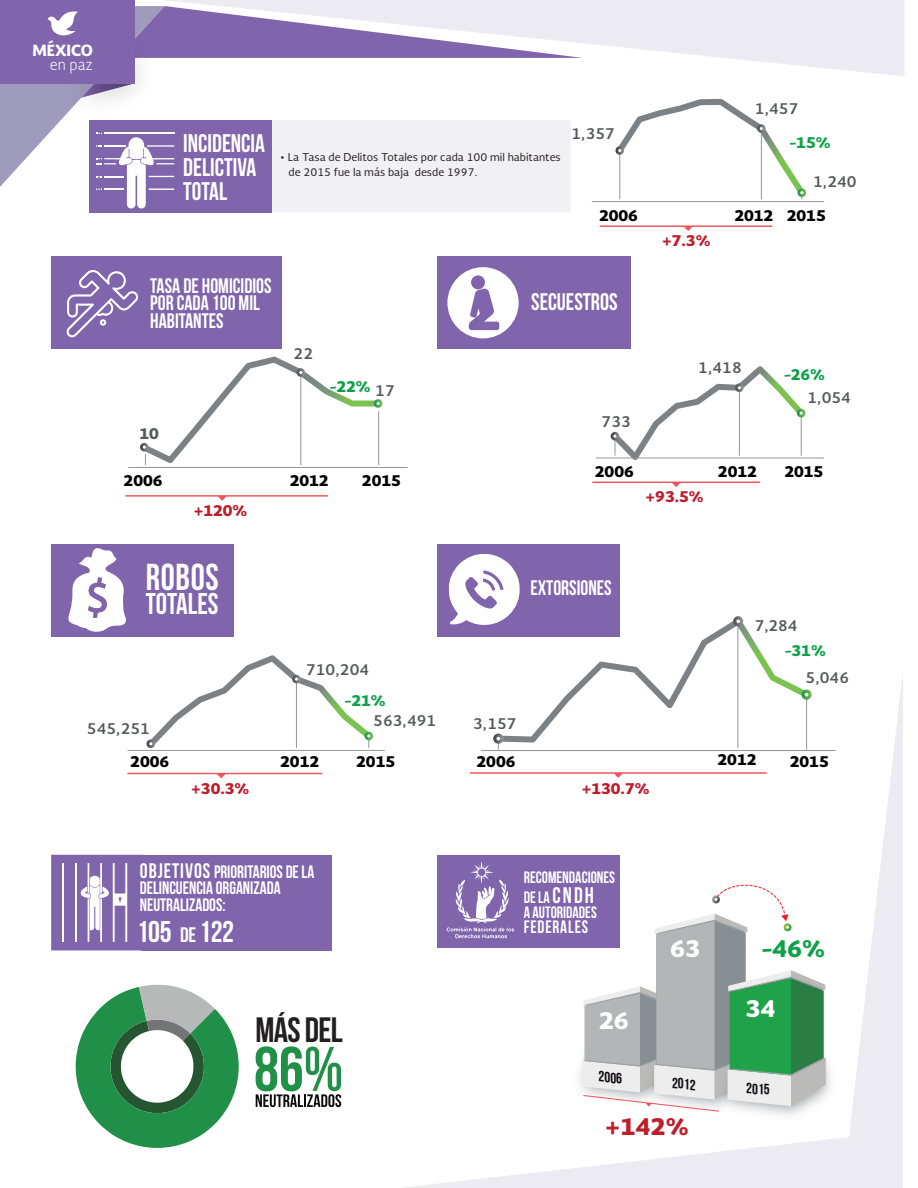
<style>
.page{position:relative;width:918px;height:1188px;background:#fff}
.page>*{position:absolute;margin:0;border:0;box-sizing:border-box;transform-origin:0 0}
.t1{font:700 62.85px "Bebas Neue";color:#208f47}
.t2{font:700 37.5px "Bebas Neue";letter-spacing:.02em;color:#fff;scale:.95 1}
.t3{font:35.25px "Bebas Neue";letter-spacing:-.02em;color:#231f20}
.t4{font:700 30px "Bebas Neue";letter-spacing:-.005em;color:#fff}
.t5{font:700 30px "Bebas Neue";letter-spacing:-.005em;color:#fff;scale:.95 1}
.t6{font:700 25.5px/24px "Bebas Neue";color:#fff;scale:.95 1}
.t7{font:700 24px "Bebas Neue";color:#fff;scale:.95 1}
.t8{font:900 23.25px "Soberana Sans";color:#fff}
.t9{font:900 23.25px "Soberana Sans";color:#be1d2c}
.t10{font:900 23.25px "Soberana Sans";color:#0fa14a}
.t11{font:700 21px/17.2px "Bebas Neue";color:#fff;scale:.95 1}
.t12{font:700 18px/16.5px "Bebas Neue";color:#fff;scale:.95 1}
.t13{font:700 18px "Bebas Neue";letter-spacing:.05em;color:#fff;scale:.95 1}
.t14{font:700 16.5px/19.5px "Bebas Neue";color:#fff;scale:.95 1}
.t15{font:900 15.15px "Soberana Sans";color:#fff;scale:.96 1}
.t16{font:300 15.15px "Soberana Sans";color:#fff;scale:.96 1}
.t17{font:700 15px "Soberana Sans";color:#57595e}
.t18{font:900 15px "Soberana Sans";color:#000}
.t19{font:900 15px "Soberana Sans";color:#be1d2c}
.t20{font:900 15px "Soberana Sans";color:#0fa14a}
.t21{font:900 15px "Soberana Sans";color:#57595e}
.t22{font:700 14.85px "Bebas Neue";color:#0c090d}
.t23{font:10.65px/14.9px "Soberana Sans";color:#231f20}
.s1{font-size:21px}
.s2{font-size:22.5px}
</style>
<div class="page">
<div style="left:0;top:0;width:135px;height:83px;background:#8064ac"></div>
<svg style="left:404px;top:675px;width:499px;height:513px"></svg>
<hr style="left:596px;top:458px;width:228px;height:1px;background:#939598">
<svg style="left:610px;top:366px;width:195px;height:94px"></svg>
<svg style="left:592px;top:482px;width:168px;height:5px"></svg>
<hr style="left:481px;top:750px;width:354px;height:1px;background:#939598">
<svg style="left:470px;top:772px;width:297px;height:6px"></svg>
<hr style="left:592px;top:201px;width:232px;height:1px;background:#939598">
<svg style="left:615px;top:98px;width:192px;height:101px"></svg>
<svg style="left:600px;top:225px;width:172px;height:6px"></svg>
<img style="left:531px;top:998px;width:72px;height:151px">
<img style="left:603px;top:1112px;width:73px;height:44px">
<img style="left:676px;top:1008px;width:202px;height:155px">
<svg style="left:583px;top:878px;width:243px;height:234px"></svg>
<svg style="left:76px;top:985px;width:163px;height:163px"></svg>
<svg style="left:256px;top:1094px;width:85px;height:13px"></svg>
<div style="left:89px;top:120px;width:93px;height:93px;background:#8064ac"></div>
<div style="left:270px;top:120px;width:301px;height:92px;background:#f0f0f5"></div>
<div style="left:179px;top:120px;width:93px;height:93px;background:#8064ac"></div>
<svg style="left:0;top:6px;width:175px;height:203px"></svg>
<div style="left:51px;top:256px;width:93px;height:93px;background:#8064ac"></div>
<div style="left:142px;top:256px;width:140px;height:93px;background:#8064ac"></div>
<svg style="left:147px;top:655px;width:227px;height:93px"></svg>
<hr style="left:127px;top:750px;width:258px;height:1px;background:#939598">
<div style="left:51px;top:544px;width:93px;height:93px;background:#8064ac"></div>
<div style="left:142px;top:544px;width:92px;height:93px;background:#8064ac"></div>
<svg style="left:68px;top:548px;width:58px;height:84px"></svg>
<svg style="left:127px;top:773px;width:195px;height:5px"></svg>
<div style="left:437px;top:544px;width:92px;height:93px;background:#8064ac"></div>
<div style="left:527px;top:544px;width:93px;height:93px;background:#8064ac"></div>
<svg style="left:449px;top:554px;width:363px;height:196px"></svg>
<div style="left:437px;top:855px;width:92px;height:93px;background:#8064ac"></div>
<div style="left:527px;top:855px;width:93px;height:93px;background:#8064ac"></div>
<svg style="left:447px;top:862px;width:67px;height:76px"></svg>
<div style="left:142px;top:855px;width:190px;height:95px;background:#8064ac"></div>
<svg style="left:51px;top:855px;width:91px;height:95px;background:#9781bb"></svg>
<div style="left:437px;top:256px;width:92px;height:93px;background:#8064ac"></div>
<div style="left:527px;top:256px;width:104px;height:93px;background:#8064ac"></div>
<svg style="left:447px;top:267px;width:72px;height:71px"></svg>
<svg style="left:66px;top:270px;width:72px;height:67px"></svg>
<hr style="left:128px;top:467px;width:280px;height:1px;background:#939598">
<svg style="left:140px;top:357px;width:242px;height:108px"></svg>
<svg style="left:125px;top:495px;width:203px;height:6px"></svg>
<svg style="left:147px;top:0;width:758px;height:76px;fill:#ebebf1"></svg>
<h3 class="t15" style="left:32px;top:40px;width:65px">MÉXICO</h3>
<h3 class="t16" style="left:50px;top:55px;width:46px">en paz</h3>
<h3 class="t6" style="left:183px;top:131px;width:88px">INCIDENCIA<br>DELICTIVA<br>TOTAL</h3>
<p class="t23" style="left:289px;top:150px;width:274px;text-indent:-8px">• La Tasa de Delitos Totales por cada 100 mil habitantes de 2015 fue la más baja desde 1997.</p>
<h3 class="t17" style="left:571px;top:124px;width:45px">1,357</h3>
<h3 class="t17" style="left:755px;top:98px;width:45px">1,457</h3>
<h3 class="t20" style="left:790px;top:132px;width:42px">-15%</h3>
<h3 class="t17" style="left:813px;top:171px;width:45px">1,240</h3>
<h3 class="t18" style="left:599px;top:204px;width:40px">2006</h3>
<h3 class="t18" style="left:734px;top:204px;width:93px">2012 2015</h3>
<h3 class="t19" style="left:662px;top:230px;width:50px">+7.3%</h3>
<h3 class="t11" style="left:150px;top:277px;width:129px">TASA DE HOMICIDIOS<br>POR CADA 100 MIL<br>HABITANTES</h3>
<h3 class="t17" style="left:294px;top:343px;width:21px">22</h3>
<h3 class="t20" style="left:330px;top:375px;width:42px">-22%</h3>
<h3 class="t17" style="left:375px;top:380px;width:21px">17</h3>
<h3 class="t7" style="left:531px;top:288px;width:92px">SECUESTROS</h3>
<h3 class="t17" style="left:698px;top:357px;width:45px">1,418</h3>
<h3 class="t20" style="left:784px;top:364px;width:42px">-26%</h3>
<h3 class="t17" style="left:807px;top:387px;width:45px">1,054</h3>
<h3 class="t21" style="left:139px;top:423px;width:21px">10</h3>
<h3 class="t18" style="left:124px;top:470px;width:40px">2006</h3>
<h3 class="t18" style="left:290px;top:470px;width:40px">2012</h3>
<h3 class="t18" style="left:362px;top:470px;width:40px">2015</h3>
<h3 class="t19" style="left:194px;top:500px;width:55px">+120%</h3>
<h2 class="t2" style="left:146px;top:556px;width:78px">ROBOS</h2>
<h3 class="t5" style="left:146px;top:587px;width:78px">TOTALES</h3>
<h3 class="t17" style="left:306px;top:659px;width:65px">710,204</h3>
<h3 class="t20" style="left:345px;top:689px;width:42px">-21%</h3>
<h3 class="t17" style="left:602px;top:412px;width:31px">733</h3>
<h3 class="t18" style="left:595px;top:461px;width:40px">2006</h3>
<h3 class="t18" style="left:718px;top:461px;width:40px">2012</h3>
<h3 class="t18" style="left:784px;top:461px;width:40px">2015</h3>
<h3 class="t19" style="left:646px;top:486px;width:60px">+93.5%</h3>
<h3 class="t11" style="left:530px;top:579px;width:87px">EXTORSIONES</h3>
<h3 class="t17" style="left:755px;top:615px;width:44px">7,284</h3>
<h3 class="t20" style="left:785px;top:640px;width:42px">-31%</h3>
<h3 class="t17" style="left:806px;top:667px;width:45px">5,046</h3>
<h3 class="t17" style="left:87px;top:718px;width:65px">545,251</h3>
<h3 class="t17" style="left:373px;top:710px;width:65px">563,491</h3>
<h3 class="t18" style="left:130px;top:750px;width:40px">2006</h3>
<h3 class="t18" style="left:280px;top:750px;width:40px">2012</h3>
<h3 class="t18" style="left:356px;top:750px;width:40px">2015</h3>
<h3 class="t19" style="left:191px;top:778px;width:60px">+30.3%</h3>
<h3 class="t12" style="left:140px;top:863px;width:185px"><span class="s1">OBJETIVOS</span> PRIORITARIOS DE LA<br>DELINCUENCIA ORGANIZADA<br>NEUTRALIZADOS:</h3>
<h3 class="t4" style="left:137px;top:915px;width:99px">105 <span class="s1">DE</span> 122</h3>
<h3 class="t3" style="left:256px;top:1011px;width:89px">MÁS DEL</h3>
<h1 class="t1" style="left:254px;top:1035px;width:91px">86%</h1>
<h3 class="t17" style="left:473px;top:713px;width:45px">3,157</h3>
<h3 class="t18" style="left:477px;top:750px;width:40px">2006</h3>
<h3 class="t18" style="left:718px;top:749px;width:40px">2012</h3>
<h3 class="t18" style="left:790px;top:750px;width:40px">2015</h3>
<h3 class="t19" style="left:582px;top:778px;width:69px">+130.7%</h3>
<h3 class="t14" style="left:524px;top:868px;width:98px">RECOMENDACIONES<br>DE LA <span class="s2">CNDH</span></h3>
<h3 class="t14" style="left:524px;top:902px;width:78px">A AUTORIDADES</h3>
<h3 class="t13" style="left:524px;top:917px;width:69px">FEDERALES</h3>
<h3 class="t8" style="left:599px;top:1004px;width:32px">26</h3>
<h3 class="t8" style="left:670px;top:932px;width:32px">63</h3>
<h3 class="t10" style="left:762px;top:932px;width:65px">-46%</h3>
<h3 class="t8" style="left:746px;top:992px;width:32px">34</h3>
<h3 class="t22" style="left:600px;top:1068px;width:25px;rotate:6deg">2006</h3>
<h3 class="t22" style="left:673px;top:1075px;width:25px;rotate:5deg">2012</h3>
<h3 class="t22" style="left:747px;top:1080px;width:25px;rotate:4deg">2015</h3>
<h3 class="t9" style="left:605px;top:1110px;width:85px">+142%</h3>
</div>
